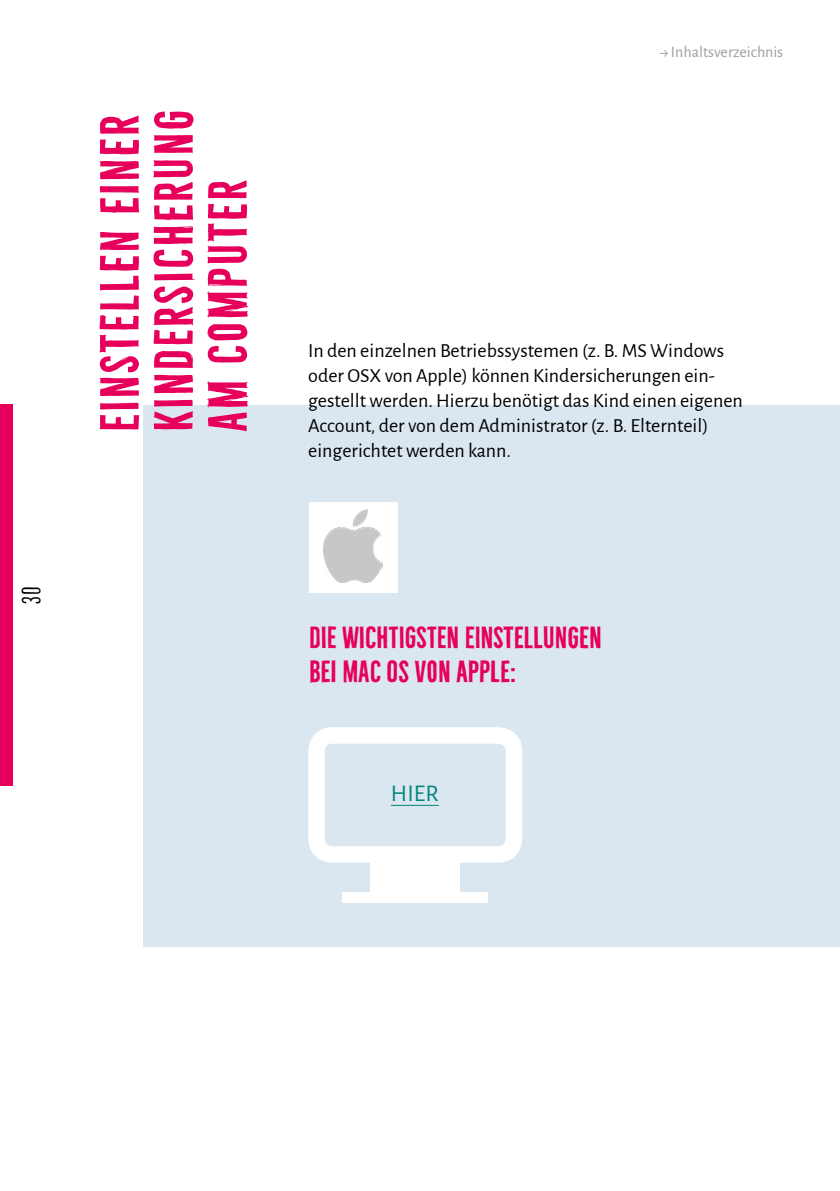
<style>
.page{position:relative;width:840px;height:1191px;background:#fff}
.page>*{position:absolute;margin:0;border:0;box-sizing:border-box;transform-origin:0 0}
.t1{font:50px/54px "Bellfort Draw Dark";letter-spacing:.05em;color:#e6005b;text-align:justify}
.t2{font:28px/34px "Bellfort Draw Dark";color:#e6005b}
.t3{font:24px "Alegreya Sans";color:#00867a}
.t4{font:100 24px "Bellfort Draw Dark";color:#000}
.t5{font:20px/25px "Alegreya Sans";color:#000}
.t6{font:16px "Alegreya Sans";color:#9d9d9c}
</style>
<div class="page">
<div style="left:0;top:405px;width:12px;height:381px;background:#e6005b"></div>
<div style="left:143px;top:405px;width:696px;height:542px;background:#dbe7f0"></div>
<div style="left:309px;top:501px;width:88px;height:91px;background:#fff"></div>
<img style="left:323px;top:510px;width:60px;height:73px">
<hr style="left:391px;top:805px;width:47px;height:1px;background:#00867a">
<div style="left:308px;top:727px;width:214px;height:135px;border:17px solid #fff;border-radius:17px"></div>
<div style="left:370px;top:856px;width:89px;height:36px;background:#fff"></div>
<div style="left:342px;top:892px;width:145px;height:10px;background:#fff"></div>
<h1 class="t1" style="left:93px;top:432px;width:323px;rotate:-90deg">EINSTELLEN EINER KINDERSICHERUNG AM COMPUTER</h1>
<p class="t4" style="left:17px;top:604px;width:19px;rotate:-90deg">30</p>
<p class="t6" style="left:659px;top:41px;width:125px">→ Inhaltsverzeichnis</p>
<p class="t5" style="left:308px;top:337px;width:436px">In den einzelnen Betriebssystemen (z. B. MS Windows oder OSX von Apple) können Kindersicherungen ein&shy;gestellt werden. Hierzu benötigt das Kind einen eigenen Account, der von dem Administrator (z. B. Elternteil) eingerichtet werden kann.</p>
<h2 class="t2" style="left:309px;top:621px;width:294px">DIE WICHTIGSTEN EINSTELLUNGEN<br>BEI MAC OS VON APPLE:</h2>
<p class="t3" style="left:391px;top:777px;width:49px">HIER</p>
</div>
